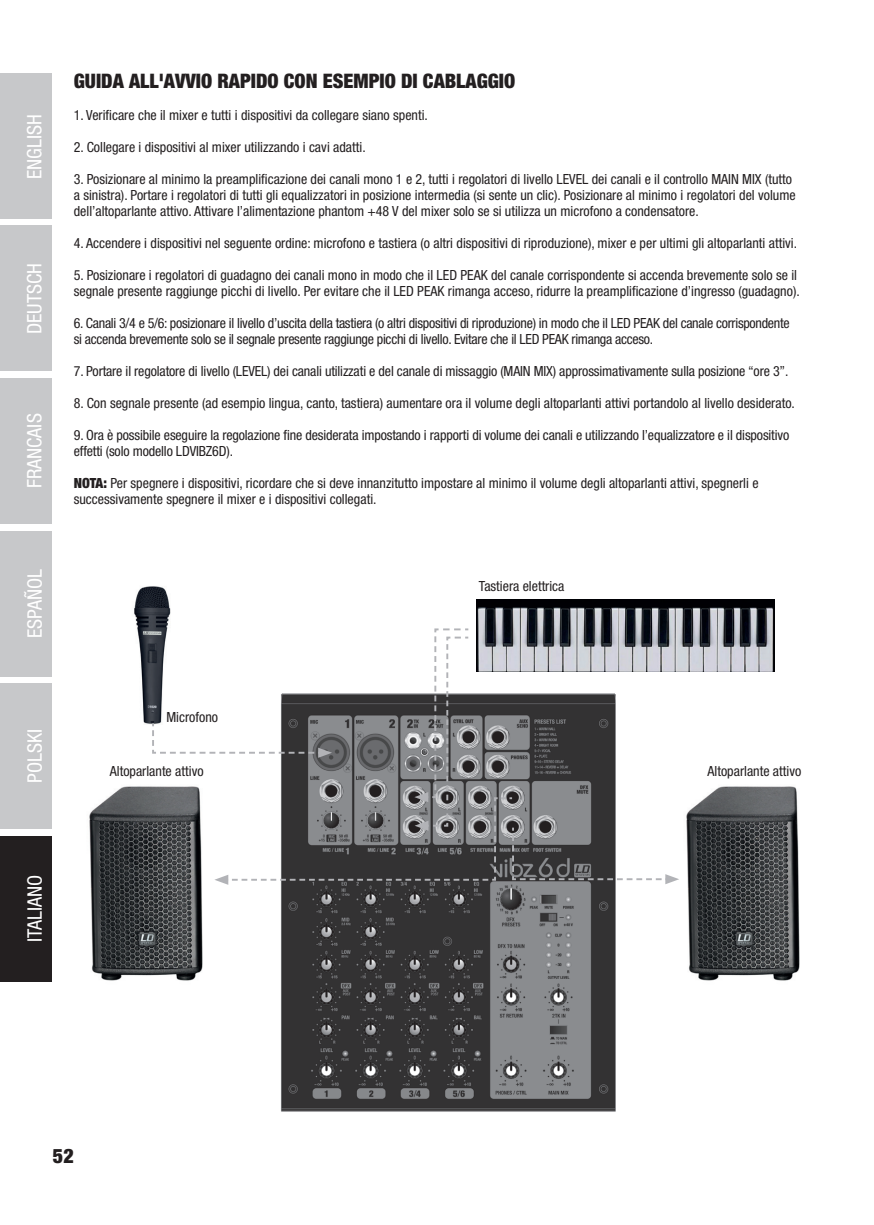
<style>
.page{position:relative;width:874px;height:1225px;background:#fff}
.page>*{position:absolute;margin:0;border:0;box-sizing:border-box;transform-origin:0 0}
.t1{font:condensed 20px "Helvetica Neue LT Std";color:#fff}
.t2{font:900 condensed 20px "Helvetica Neue LT Pro";color:#231f20}
.t3{font:900 condensed 20px "Helvetica Neue LT Std";color:#231f20}
.t4{font:condensed 14px/16px "Helvetica Neue LT Pro";color:#231f20}
.t5{font:condensed 14px/16px "Helvetica Neue LT Pro";letter-spacing:-.02em;color:#231f20}
.s1{font-weight:900}
</style>
<div class="page">
<div style="left:0;top:74px;width:52px;height:145px;background:#c7c8ca"></div>
<div style="left:0;top:226px;width:52px;height:145px;background:#c7c8ca"></div>
<div style="left:0;top:378px;width:52px;height:146px;background:#c7c8ca"></div>
<div style="left:0;top:531px;width:52px;height:146px;background:#c7c8ca"></div>
<div style="left:0;top:683px;width:52px;height:146px;background:#c7c8ca"></div>
<div style="left:0;top:836px;width:52px;height:145px;background:#231f20"></div>
<img style="left:89px;top:786px;width:114px;height:195px">
<img style="left:686px;top:786px;width:114px;height:195px">
<img style="left:134px;top:586px;width:37px;height:138px">
<img style="left:280px;top:885px;width:336px;height:227px">
<img style="left:476px;top:599px;width:298px;height:73px">
<svg style="left:151px;top:627px;width:528px;height:258px"></svg>
<h1 class="t1" style="left:23px;top:179px;width:66px;rotate:-90deg">ENGLISH</h1>
<h1 class="t1" style="left:23px;top:334px;width:73px;rotate:-90deg">DEUTSCH</h1>
<h1 class="t1" style="left:23px;top:488px;width:76px;rotate:-90deg">FRANCAIS</h1>
<h1 class="t1" style="left:23px;top:638px;width:71px;rotate:-90deg">ESPAÑOL</h1>
<h1 class="t1" style="left:23px;top:782px;width:55px;rotate:-90deg">POLSKI</h1>
<h1 class="t2" style="left:74px;top:69px;width:443px">GUIDA ALL'AVVIO RAPIDO CON ESEMPIO DI CABLAGGIO</h1>
<p class="t4" style="left:74px;top:107px;width:355px">1. Verificare che il mixer e tutti i dispositivi da collegare siano spenti.</p>
<p class="t4" style="left:74px;top:139px;width:293px">2. Collegare i dispositivi al mixer utilizzando i cavi adatti.</p>
<p class="t4" style="left:74px;top:171px;width:723px">3. Posizionare al minimo la preamplificazione dei canali mono 1 e 2, tutti i regolatori di livello LEVEL dei canali e il controllo MAIN MIX (tutto a sinistra). Portare i regolatori di tutti gli equalizzatori in posizione intermedia (si sente un clic). Posizionare al minimo i regolatori del volume dell’altoparlante attivo. Attivare l’alimentazione phantom +48 V del mixer solo se si utilizza un microfono a condensatore.</p>
<p class="t4" style="left:74px;top:235px;width:724px">4. Accendere i dispositivi nel seguente ordine: microfono e tastiera (o altri dispositivi di riproduzione), mixer e per ultimi gli altoparlanti attivi.</p>
<p class="t4" style="left:74px;top:267px;width:727px">5. Posizionare i regolatori di guadagno dei canali mono in modo che il LED PEAK del canale corrispondente si accenda brevemente solo se il segnale presente raggiunge picchi di livello. Per evitare che il LED PEAK rimanga acceso, ridurre la preamplificazione d’ingresso (guadagno).</p>
<p class="t5" style="left:74px;top:315px;width:717px">6. Canali 3/4 e 5/6: posizionare il livello d’uscita della tastiera (o altri dispositivi di riproduzione) in modo che il LED PEAK del canale corrispondente si accenda brevemente solo se il segnale presente raggiunge picchi di livello. Evitare che il LED PEAK rimanga acceso.</p>
<p class="t4" style="left:74px;top:363px;width:715px">7. Portare il regolatore di livello (LEVEL) dei canali utilizzati e del canale di missaggio (MAIN MIX) approssimativamente sulla posizione “ore 3”.</p>
<p class="t4" style="left:74px;top:395px;width:722px">8. Con segnale presente (ad esempio lingua, canto, tastiera) aumentare ora il volume degli altoparlanti attivi portandolo al livello desiderato.</p>
<p class="t4" style="left:74px;top:427px;width:716px">9. Ora è possibile eseguire la regolazione fine desiderata impostando i rapporti di volume dei canali e utilizzando l’equalizzatore e il dispositivo effetti (solo modello LDVIBZ6D).</p>
<p class="t4" style="left:74px;top:475px;width:686px"><span class="s1">NOTA:</span> Per spegnere i dispositivi, ricordare che si deve innanzitutto impostare al minimo il volume degli altoparlanti attivi, spegnerli e successivamente spegnere il mixer e i dispositivi collegati.</p>
<p class="t4" style="left:166px;top:709px;width:53px">Microfono</p>
<p class="t4" style="left:110px;top:763px;width:95px">Altoparlante attivo</p>
<p class="t4" style="left:478px;top:578px;width:87px">Tastiera elettrica</p>
<p class="t4" style="left:707px;top:763px;width:95px">Altoparlante attivo</p>
<h1 class="t1" style="left:23px;top:942px;width:69px;rotate:-90deg">ITALIANO</h1>
<h1 class="t3" style="left:53px;top:1143px;width:22px">52</h1>
</div>
